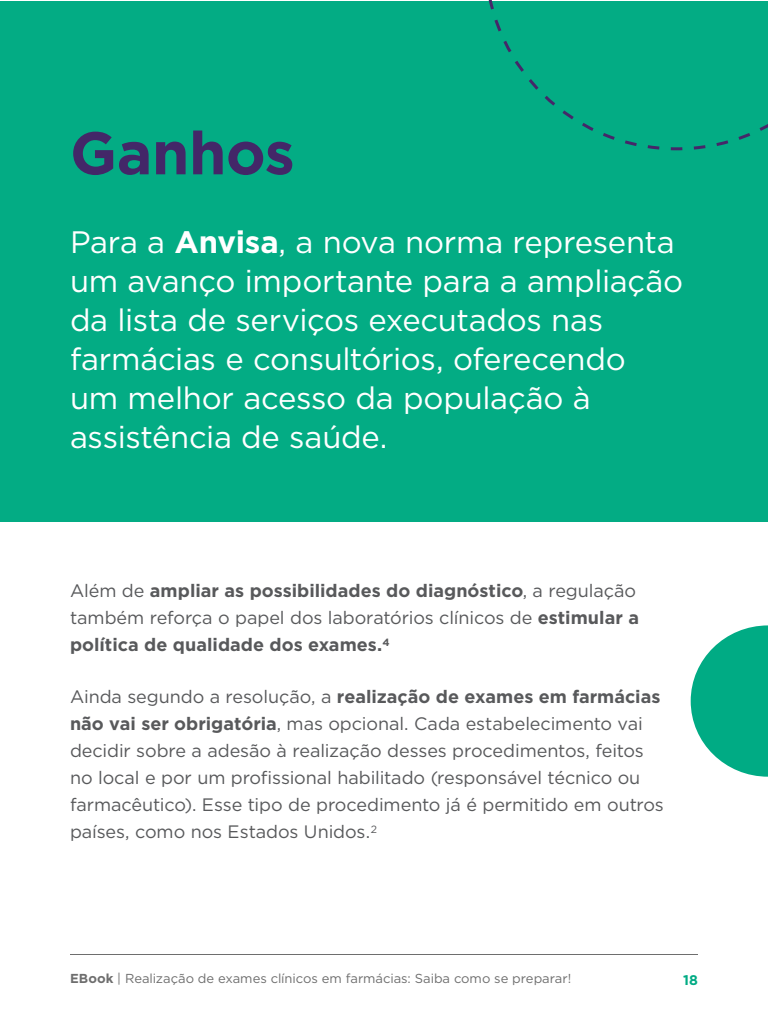
<style>
.page{position:relative;width:768px;height:1024px;background:#fff}
.page>*{position:absolute;margin:0;border:0;box-sizing:border-box;transform-origin:0 0}
.t1{font:700 60px "Gotham";letter-spacing:-.005em;color:#432768}
.t2{font:31px/39px "Gotham";letter-spacing:-.01em;color:#fff}
.t3{font:18px/27px "Gotham";letter-spacing:-.005em;color:#58595b}
.t4{font:700 18px/27px "Gotham";color:#58595b}
.t5{font:700 14px "Gotham";color:#00ab84}
.t6{font:13px "Gotham";letter-spacing:-.005em;color:#6e6e6e}
.s1{font-weight:700}
.s2{font-weight:400}
</style>
<div class="page">
<div style="left:0;top:1px;width:768px;height:521px;background:#03ac84"></div>
<svg style="left:488px;top:0;width:280px;height:151px"></svg>
<hr style="left:70px;top:954px;width:628px;height:1px;background:#6e6e6e">
<svg style="left:691px;top:625px;width:77px;height:152px"></svg>
<h1 class="t1" style="left:70px;top:113px;width:226px">Ganhos</h1>
<h2 class="t2" style="left:70px;top:222px;width:615px">Para a <span class="s1">Anvisa</span>, a nova norma representa um avanço importante para a ampliação da lista de serviços executados nas farmácias e consultórios, oferecendo<br>um melhor acesso da população à assistência de saúde.</h2>
<p class="t4" style="left:70px;top:578px;width:571px"><span class="s2">Além de</span> ampliar as possibilidades do diagnóstico<span class="s2">, a regulação também reforça o papel dos laboratórios clínicos de</span> estimular a política de qualidade dos exames.<sup>4</sup></p>
<p class="t3" style="left:70px;top:683px;width:595px">Ainda segundo a resolução, a <span class="s1">realização de exames em farmácias não vai ser obrigatória</span>, mas opcional. Cada estabelecimento vai decidir sobre a adesão à realização desses procedimentos, feitos no local e por um profissional habilitado (responsável técnico ou farmacêutico). Esse tipo de procedimento já é permitido em outros países, como nos Estados Unidos.<sup>2</sup></p>
<p class="t6" style="left:70px;top:970px;width:503px"><span class="s1">EBook</span> | Realização de exames clínicos em farmácias: Saiba como se preparar!</p>
<p class="t5" style="left:683px;top:970px;width:16px">18</p>
</div>
